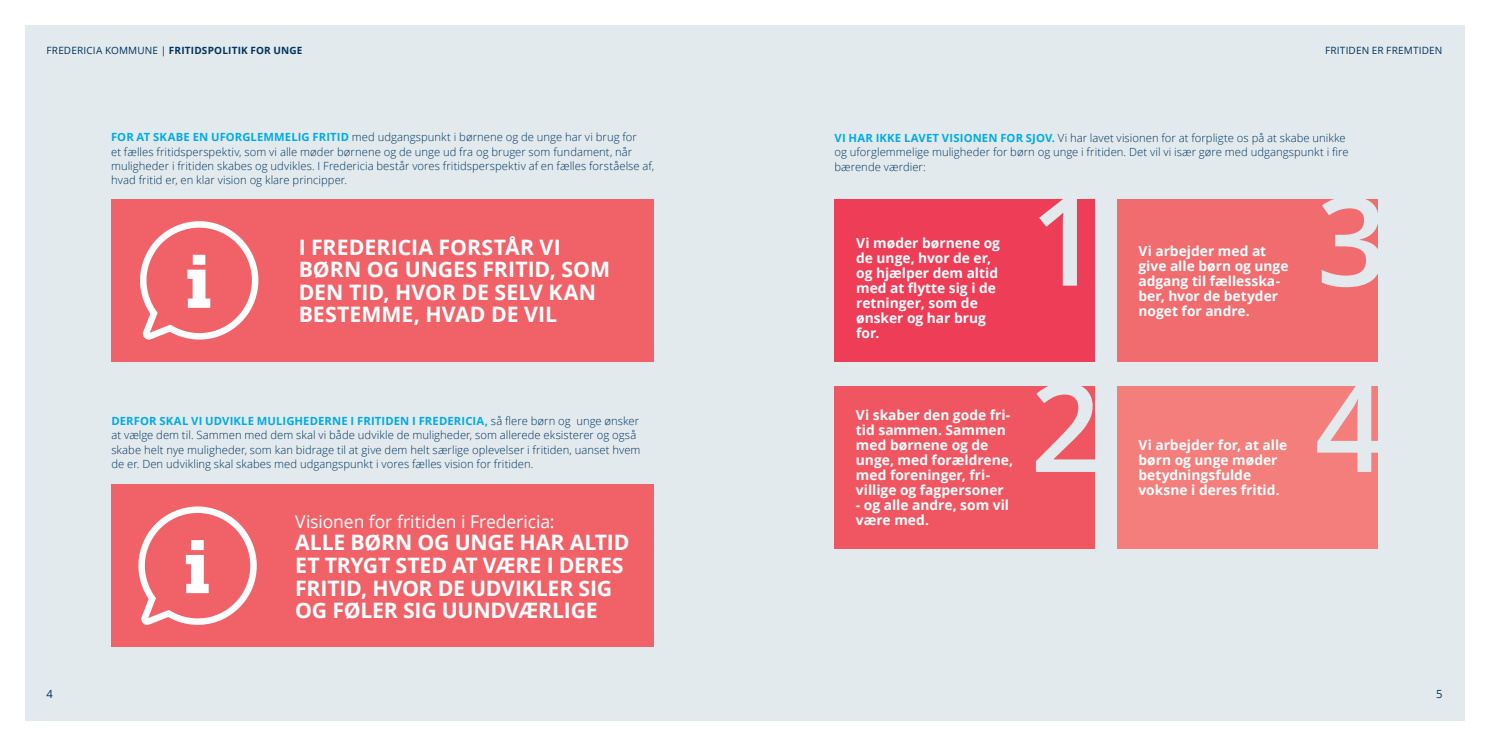
<style>
.page{position:relative;width:1489px;height:745px;background:#fff}
.page>*{position:absolute;margin:0;border:0;box-sizing:border-box;transform-origin:0 0}
.FK_underrubrik{font:600 123.5px "Open Sans";color:#e3eaee}
.t1{font:74.12px "Museo Slab 900";color:#fff}
.FK_bokstekst_negativ{font:700 21.25px/22.5px "Open Sans";letter-spacing:-.005em;color:#fff}
.FK_bokstekst_negativ-2{font:17.5px "Open Sans";letter-spacing:-.005em;color:#fff}
.FK_bokstekst_negativ-3{font:700 13.75px/15px "Open Sans";color:#fff}
.FK_brød{font:300 11.25px/14.4px "Open Sans";letter-spacing:.005em;color:#00345c}
.t2{font:11.25px "Open Sans";color:#00345c}
.t3{font:700 10px "Open Sans";letter-spacing:.02em;color:#00345c}
.t4{font:10px "Open Sans";letter-spacing:.02em;color:#00345c}
.s1{font-weight:400}
.s2{font-weight:700;color:#00abe5}
</style>
<div class="page">
<div style="left:25px;top:25px;width:1438px;height:694px;background:#e3eaee"></div>
<div style="left:112px;top:199px;width:542px;height:162px;background:#f06268"></div>
<div style="left:111px;top:484px;width:542px;height:162px;background:#f06268"></div>
<svg style="left:140px;top:221px;width:119px;height:119px"></svg>
<svg style="left:138px;top:506px;width:119px;height:119px"></svg>
<div style="left:834px;top:199px;width:260px;height:163px;background:#ee3d56"></div>
<div style="left:1116px;top:385px;width:261px;height:163px;background:#f37e7b"></div>
<div style="left:1116px;top:199px;width:261px;height:162px;background:#f16c6e"></div>
<div style="left:834px;top:385px;width:260px;height:163px;background:#f05661"></div>
<p class="t3" style="left:47px;top:43px;width:257px"><span class="s1">FREDERICIA KOMMUNE |</span> FRITIDSPOLITIK FOR UNGE</p>
<p class="FK_brød" style="left:111px;top:129px;width:544px"><span class="s2">FOR AT SKABE EN UFORGLEMMELIG FRITID</span> med udgangspunkt i børnene og de unge har vi brug for<br>et fælles fritidsperspektiv, som vi alle møder børnene og de unge ud fra og bruger som fundament, når muligheder i fritiden skabes og udvikles. I Fredericia består vores fritidsperspektiv af en fælles forståelse af, hvad fritid er, en klar vision og klare principper.</p>
<h2 class="t1" style="left:185px;top:238px;width:29px">i</h2>
<p class="FK_bokstekst_negativ" style="left:299px;top:235px;width:313px">I FREDERICIA FORSTÅR VI<br>BØRN OG UNGES FRITID, SOM<br>DEN TID, HVOR DE SELV KAN<br>BESTEMME, HVAD DE VIL</p>
<p class="FK_brød" style="left:111px;top:413px;width:530px"><span class="s2">DERFOR SKAL VI UDVIKLE MULIGHEDERNE I FRITIDEN I FREDERICIA,</span> så flere børn og unge ønsker at vælge dem til. Sammen med dem skal vi både udvikle de muligheder, som allerede eksisterer og også skabe helt nye muligheder, som kan bidrage til at give dem helt særlige oplevelser i fritiden, uanset hvem de er. Den udvikling skal skabes med udgangspunkt i vores fælles vision for fritiden.</p>
<h2 class="t1" style="left:183px;top:523px;width:29px">i</h2>
<p class="FK_bokstekst_negativ-2" style="left:295px;top:509px;width:260px">Visionen for fritiden i Fredericia:</p>
<p class="FK_bokstekst_negativ" style="left:295px;top:530px;width:335px">ALLE BØRN OG UNGE HAR ALTID<br>ET TRYGT STED AT VÆRE I DERES<br>FRITID, HVOR DE UDVIKLER SIG<br>OG FØLER SIG UUNDVÆRLIGE</p>
<p class="t4" style="left:1324px;top:44px;width:119px">FRITIDEN ER FREMTIDEN</p>
<p class="FK_brød" style="left:834px;top:130px;width:515px"><span class="s2">VI HAR IKKE LAVET VISIONEN FOR SJOV.</span> Vi har lavet visionen for at forpligte os på at skabe unikke og uforglemmelige muligheder for børn og unge i fritiden. Det vil vi især gøre med udgangspunkt i fire bærende værdier:</p>
<p class="FK_bokstekst_negativ-3" style="left:856px;top:235px;width:145px">Vi møder børnene og de unge, hvor de er, og hjælper dem altid med at flytte sig i de retninger, som de ønsker og har brug for.</p>
<p class="FK_bokstekst_negativ-3" style="left:855px;top:406px;width:159px">Vi skaber den gode fri&shy;tid sammen. Sammen med børnene og de unge, med forældrene, med foreninger, fri&shy;villige og fagpersoner</p>
<p class="FK_bokstekst_negativ-3" style="left:855px;top:496px;width:155px">- og alle andre, som vil være med.</p>
<p class="FK_underrubrik" style="left:1029px;top:156px;width:72px">1</p>
<p class="FK_underrubrik" style="left:1030px;top:342px;width:72px">2</p>
<p class="FK_bokstekst_negativ-3" style="left:1138px;top:243px;width:151px">Vi arbejder med at give alle børn og unge adgang til fællesska&shy;ber, hvor de betyder noget for andre.</p>
<p class="FK_bokstekst_negativ-3" style="left:1138px;top:436px;width:150px">Vi arbejder for, at alle børn og unge møder betydningsfulde voksne i deres fritid.</p>
<p class="FK_underrubrik" style="left:1316px;top:156px;width:72px">3</p>
<p class="FK_underrubrik" style="left:1314px;top:342px;width:72px">4</p>
<p class="t2" style="left:47px;top:686px;width:8px">4</p>
<p class="t2" style="left:1435px;top:685px;width:8px">5</p>
</div>
